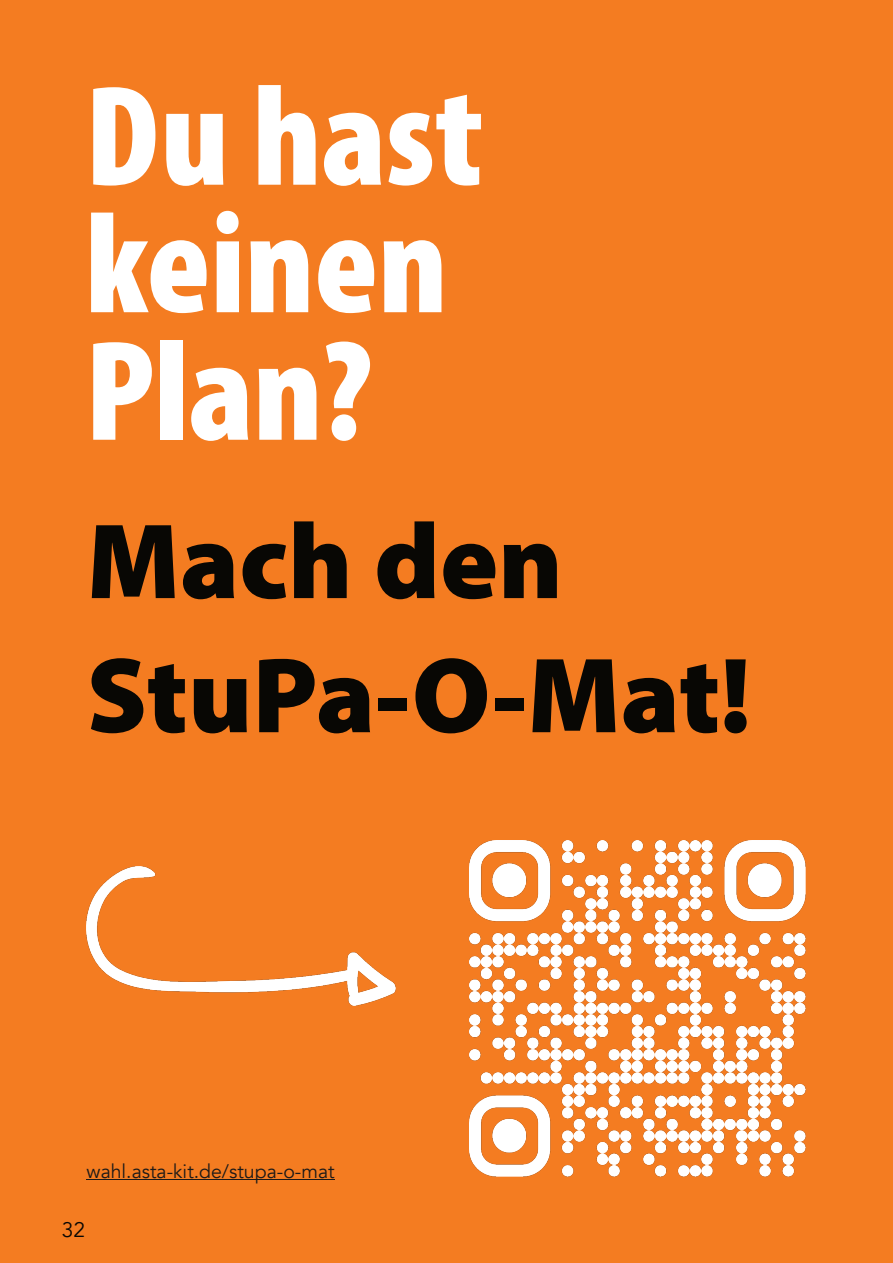
<style>
.page{position:relative;width:893px;height:1263px;background:#f47c21}
.page>*{position:absolute;margin:0;border:0;box-sizing:border-box;transform-origin:0 0}
.t1{font:900 condensed 144px/127.5px "Myriad Pro";color:#fff}
.t2{font:900 108px/134.1px "Myriad Pro";color:#080704}
.t3{font:21px "Avenir";color:#080704}
.t4{font:19.5px "Avenir";color:#1d1a18}
</style>
<div class="page">
<img style="left:470px;top:840px;width:336px;height:337px">
<hr style="left:87px;top:1179px;width:248px;height:1px;background:#1d1a18">
<img style="left:87px;top:866px;width:308px;height:139px">
<h1 class="t1" style="left:85px;top:85px;width:400px">Du hast keinen<br>Plan?</h1>
<h2 class="t2" style="left:87px;top:504px;width:666px">Mach den<br>StuPa-O-Mat!</h2>
<p class="t4" style="left:87px;top:1158px;width:250px">wahl.asta-kit.de/stupa-o-mat</p>
<p class="t3" style="left:62px;top:1216px;width:25px">32</p>
</div>
